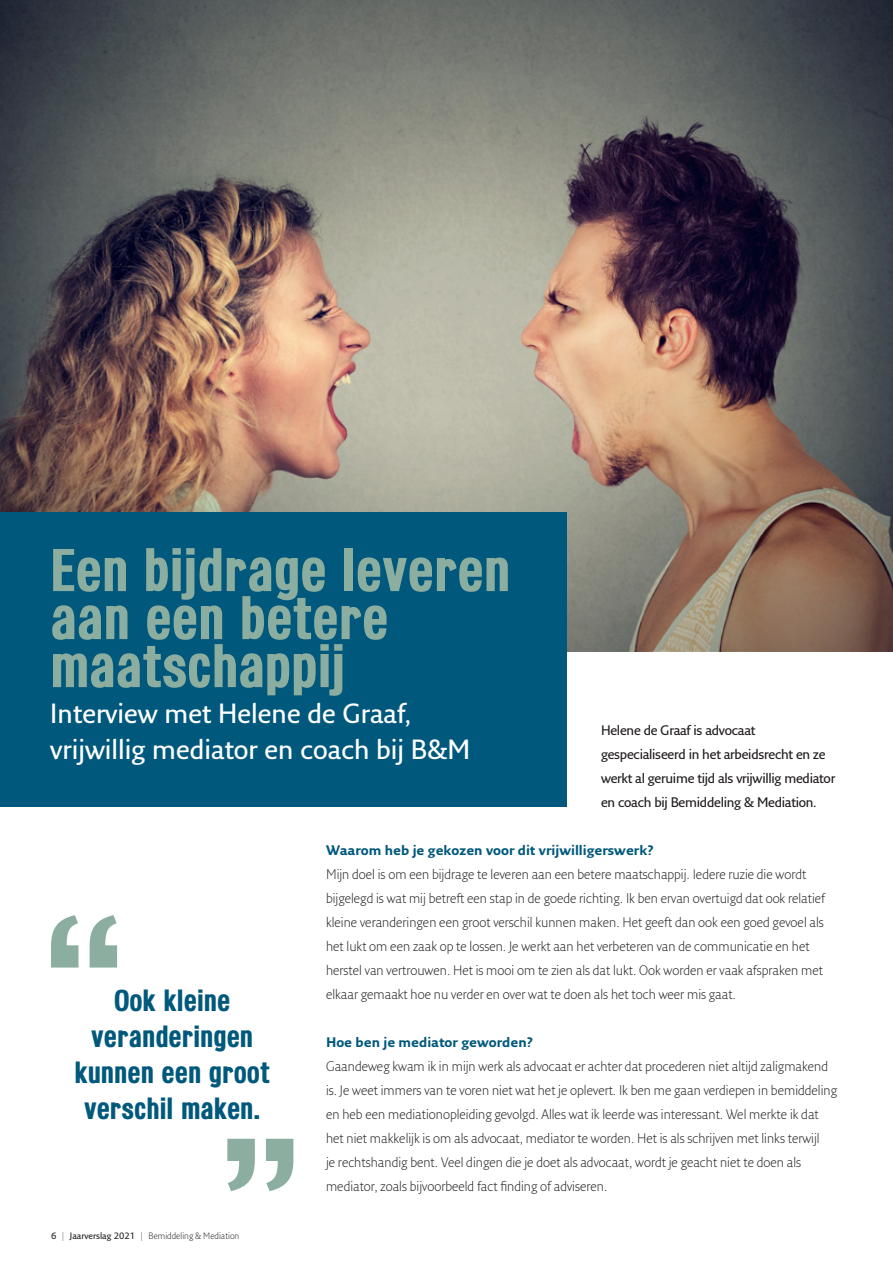
<style>
.page{position:relative;width:893px;height:1263px;background:#fff}
.page>*{position:absolute;margin:0;border:0;box-sizing:border-box;transform-origin:0 0}
.t1{font:700 60px/48px "Meriden";color:#8baea1}
.t2{font:700 30px/36px "Meriden";color:#00597c;text-align:center}
.t3{font:600 27px/36px "Fresco Sans Std";color:#fff}
.t4{font:300 13.5px/24px "Fresco Sans Std";color:#231f20}
.t5{font:600 13.5px/24px "Fresco Sans Std";letter-spacing:-.02em;color:#231f20}
.t6{font:700 13.5px "Fresco Sans Std";color:#00597c}
.t7{font:300 9px "Fresco Sans Std";color:#231f20}
.s1{font-weight:600}
</style>
<div class="page">
<img style="left:0;top:0;width:893px;height:651px">
<div style="left:0;top:512px;width:567px;height:295px;background:#00597c"></div>
<svg style="left:51px;top:915px;width:66px;height:52px"></svg>
<svg style="left:227px;top:1139px;width:66px;height:52px"></svg>
<p class="t1" style="left:50px;top:546px;width:461px">Een bijdrage leveren aan een betere maatschappij</p>
<p class="t3" style="left:50px;top:695px;width:422px">Interview met Helene de Graaf, vrijwillig mediator en coach bij B&amp;M</p>
<p class="t5" style="left:601px;top:718px;width:236px">Helene de Graaf is advocaat gespecialiseerd in het arbeidsrecht en ze werkt al geruime tijd als vrijwillig mediator en coach bij Bemiddeling &amp; Mediation.</p>
<p class="t6" style="left:326px;top:842px;width:329px">Waarom heb je gekozen voor dit vrijwilligerswerk?</p>
<p class="t4" style="left:326px;top:862px;width:501px">Mijn doel is om een bijdrage te leveren aan een betere maatschappij. Iedere ruzie die wordt bijgelegd is wat mij betreft een stap in de goede richting. Ik ben ervan overtuigd dat ook relatief kleine veranderingen een groot verschil kunnen maken. Het geeft dan ook een goed gevoel als het lukt om een zaak op te lossen. Je werkt aan het verbeteren van de communicatie en het herstel van vertrouwen. Het is mooi om te zien als dat lukt. Ook worden er vaak afspraken met elkaar gemaakt hoe nu verder en over wat te doen als het toch weer mis gaat.</p>
<p class="t6" style="left:326px;top:1034px;width:208px">Hoe ben je mediator geworden?</p>
<p class="t4" style="left:326px;top:1054px;width:513px">Gaandeweg kwam ik in mijn werk als advocaat er achter dat procederen niet altijd zaligmakend is. Je weet immers van te voren niet wat het je oplevert. Ik ben me gaan verdiepen in bemiddeling en heb een mediationopleiding gevolgd. Alles wat ik leerde was interessant. Wel merkte ik dat het niet makkelijk is om als advocaat, mediator te worden. Het is als schrijven met links terwijl<br>je rechtshandig bent. Veel dingen die je doet als advocaat, wordt je geacht niet te doen als mediator, zoals bijvoorbeeld fact finding of adviseren.</p>
<p class="t2" style="left:74px;top:983px;width:197px">Ook kleine veranderingen kunnen een groot verschil maken.</p>
<p class="t7" style="left:51px;top:1230px;width:190px"><span class="s1">6</span> | <span class="s1">Jaarverslag 2021</span> | Bemiddeling &amp; Mediation</p>
</div>
